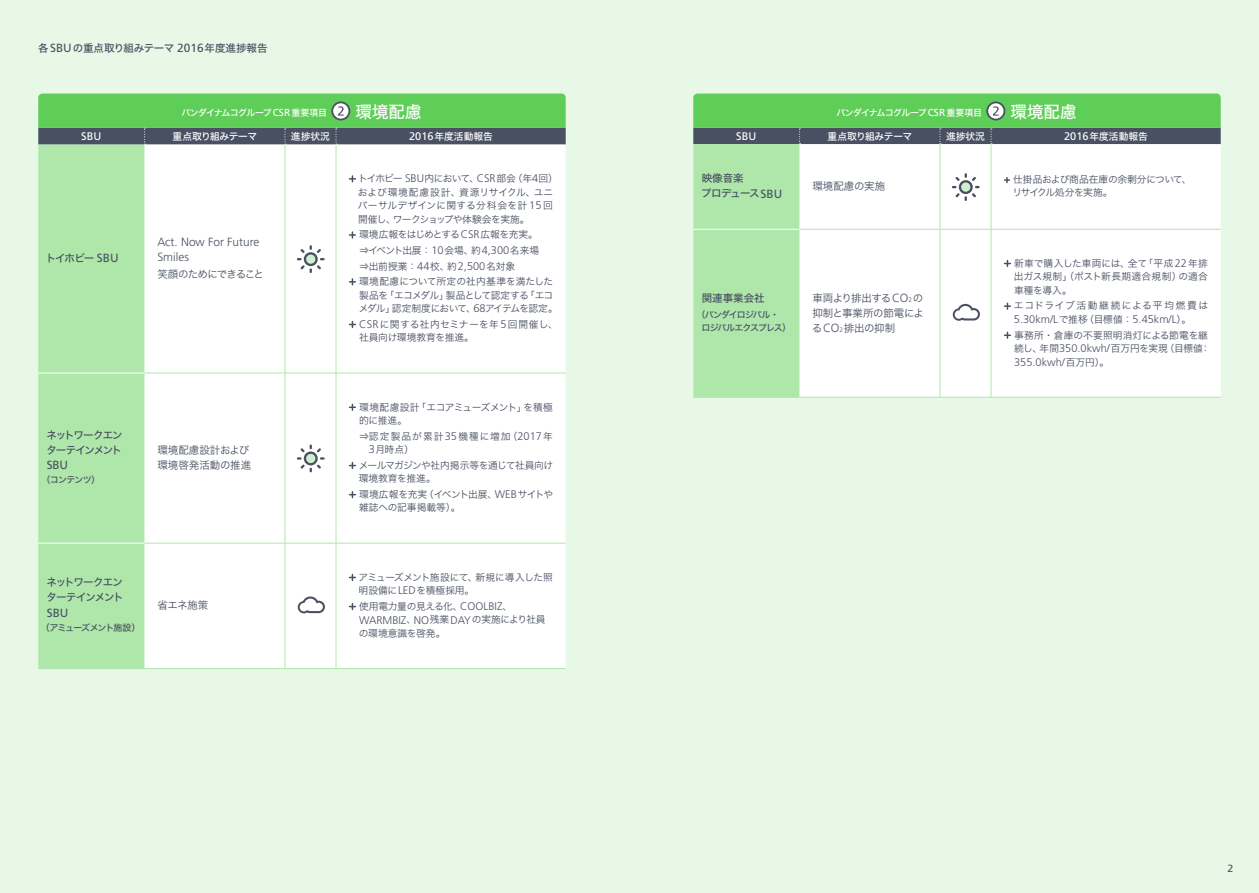
<style>
.page{position:relative;width:1259px;height:893px;background:#e7f8e6}
.page>*{position:absolute;margin:0;border:0;box-sizing:border-box;transform-origin:0 0}
.t1{font:16.5px "Hira Kaku Std N W5";color:#fff}
.t2{font:300 11.85px/15px "Frutiger LT Std";color:#495062}
.t3{font:11.85px "Frutiger LT Std";letter-spacing:-.01em;color:#495062}
.t4{font:300 10.95px "Frutiger LT Std";color:#495062}
.t5{font:10.95px "Frutiger LT Std";color:#fff}
.t6{font:10.5px/15px "Hira Kaku Std N W3";letter-spacing:-.03em;color:#495062;text-align:justify}
.t7{font:10.5px/15px "Hira Kaku Std N W5";letter-spacing:-.065em;color:#495062}
.t8{font:10.5px/15px "Hira Kaku Std N W3";color:#495062}
.t9{font:10.5px "Hira Kaku Std N W5";letter-spacing:-.01em;color:#495062}
.t10{font:10.5px/15px "Hira Kaku Std N W5";letter-spacing:-.105em;color:#495062}
.t11{font:10.5px/15px "Hira Kaku Std N W5";letter-spacing:-.09em;color:#495062}
.t12{font:10.5px "Hira Kaku Std N W3";letter-spacing:-.075em;color:#495062}
.t13{font:10.5px "Frutiger LT Std";color:#495062}
.t14{font:9.75px/13.5px "Hira Kaku Std N W3";letter-spacing:-.015em;color:#495062}
.t15{font:9.75px/13.5px "Hira Kaku Std N W3";letter-spacing:-.08em;color:#495062}
.t16{font:9.75px/13.5px "Hira Kaku Std N W3";letter-spacing:-.04em;color:#495062}
.t17{font:9.75px "Hira Kaku Std N W5";color:#fff}
.t18{font:9.75px/13.5px "Hira Kaku Std N W3";letter-spacing:.11em;color:#495062}
.t19{font:9.75px "Hira Kaku Std N W5";letter-spacing:-.04em;color:#fff}
.t20{font:9.75px "Hira Kaku Std N W3";letter-spacing:.145em;color:#495062}
.t21{font:9px/13.5px "Hira Kaku Std N W5";letter-spacing:-.1em;color:#495062}
.t22{font:9px "Hira Kaku Std N W5";letter-spacing:-.08em;color:#fff}
.s1{font-family:"Frutiger LT Std";font-size:11.85px}
.s2{font-family:"Frutiger LT Std";font-size:10.2px}
.s3{font-family:"Frutiger LT Std";font-size:10.95px}
.s4{font-family:"Frutiger LT Std";font-weight:300;font-size:10.95px}
.s5{font-family:"Hira Kaku Std N W3";font-weight:400;font-size:9.75px}
.s6{font-family:"Frutiger LT Std";font-weight:300;font-size:11.85px}
.s7{font-family:"Frutiger LT Std";font-weight:300;font-size:6.6px}
</style>
<div class="page">
<div style="left:38px;top:145px;width:107px;height:523px;background:#afe7ab"></div>
<div style="left:145px;top:145px;width:421px;height:523px;background:#fff"></div>
<hr style="left:38px;top:373px;width:107px;height:1px;background:#fff">
<hr style="left:38px;top:543px;width:107px;height:1px;background:#fff">
<hr style="left:285px;top:145px;width:1px;height:228px;background:#afe7ab">
<hr style="left:336px;top:145px;width:1px;height:228px;background:#afe7ab">
<hr style="left:145px;top:373px;width:140px;height:1px;background:#afe7ab">
<hr style="left:285px;top:373px;width:1px;height:170px;background:#afe7ab">
<hr style="left:285px;top:373px;width:51px;height:1px;background:#afe7ab">
<hr style="left:336px;top:373px;width:1px;height:170px;background:#afe7ab">
<hr style="left:336px;top:373px;width:230px;height:1px;background:#afe7ab">
<hr style="left:145px;top:543px;width:140px;height:1px;background:#afe7ab">
<hr style="left:285px;top:544px;width:1px;height:124px;background:#afe7ab">
<hr style="left:285px;top:543px;width:51px;height:1px;background:#afe7ab">
<hr style="left:336px;top:544px;width:1px;height:124px;background:#afe7ab">
<hr style="left:336px;top:543px;width:230px;height:1px;background:#afe7ab">
<hr style="left:38px;top:668px;width:107px;height:1px;background:#afe7ab">
<hr style="left:145px;top:668px;width:140px;height:1px;background:#afe7ab">
<hr style="left:285px;top:668px;width:51px;height:1px;background:#afe7ab">
<hr style="left:336px;top:668px;width:230px;height:1px;background:#afe7ab">
<svg style="left:297px;top:245px;width:28px;height:28px"></svg>
<svg style="left:349px;top:176px;width:6px;height:6px"></svg>
<svg style="left:349px;top:232px;width:6px;height:6px"></svg>
<svg style="left:349px;top:279px;width:6px;height:6px"></svg>
<svg style="left:349px;top:322px;width:6px;height:5px"></svg>
<svg style="left:297px;top:445px;width:28px;height:27px"></svg>
<svg style="left:349px;top:404px;width:6px;height:6px"></svg>
<svg style="left:349px;top:463px;width:6px;height:5px"></svg>
<svg style="left:349px;top:492px;width:6px;height:6px"></svg>
<svg style="left:298px;top:596px;width:27px;height:17px"></svg>
<svg style="left:349px;top:574px;width:6px;height:6px"></svg>
<svg style="left:349px;top:604px;width:6px;height:5px"></svg>
<svg style="left:38px;top:94px;width:528px;height:51px;background:#5ba55f"></svg>
<hr style="left:693px;top:397px;width:106px;height:1px;background:#afe7ab">
<hr style="left:799px;top:397px;width:141px;height:1px;background:#afe7ab">
<hr style="left:940px;top:397px;width:51px;height:1px;background:#afe7ab">
<hr style="left:991px;top:397px;width:229px;height:1px;background:#afe7ab">
<svg style="left:693px;top:94px;width:527px;height:303px;background:#d5ebd5"></svg>
<p class="t9" style="left:38px;top:40px;width:231px">各<span class="s1">SBU</span>の重点取り組みテーマ <span class="s1">2016</span>年度進捗報告</p>
<p class="t22" style="left:181px;top:106px;width:147px">バンダイナムコグループ <span class="s2">CSR</span> 重要項目</p>
<h1 class="t1" style="left:355px;top:99px;width:67px">環境配慮</h1>
<p class="t5" style="left:81px;top:130px;width:22px">SBU</p>
<p class="t19" style="left:173px;top:129px;width:86px">重点取り組みテーマ</p>
<p class="t17" style="left:291px;top:129px;width:40px">進捗状況</p>
<p class="t17" style="left:409px;top:129px;width:85px"><span class="s3">2016</span>年度活動報告</p>
<p class="t7" style="left:46px;top:251px;width:74px">トイホビー <span class="s1">SBU</span></p>
<p class="t2" style="left:157px;top:235px;width:103px">Act. Now For Future<br>Smiles</p>
<p class="t12" style="left:157px;top:266px;width:108px">笑顔のためにできること</p>
<p class="t10" style="left:46px;top:427px;width:78px">ネットワークエンターテインメント</p>
<p class="t3" style="left:47px;top:458px;width:23px">SBU</p>
<p class="t21" style="left:41px;top:473px;width:60px">（コンテンツ）</p>
<p class="t8" style="left:157px;top:442px;width:95px">環境配慮設計および環境啓発活動の推進</p>
<p class="t11" style="left:46px;top:575px;width:79px">ネットワークエンターテインメント</p>
<p class="t3" style="left:47px;top:605px;width:23px">SBU</p>
<p class="t21" style="left:41px;top:621px;width:101px">（アミューズメント施設）</p>
<p class="t6" style="left:157px;top:597px;width:53px">省エネ施策</p>
<p class="t14" style="left:358px;top:172px;width:201px">トイホビー <span class="s4">SBU</span>内において、<span class="s4">CSR</span>部会（年<span class="s4">4</span>回）および環境配慮設計、資源リサイクル、ユニバーサルデザインに関する分科会を計<span class="s4">15</span>回開催し、ワークショップや体験会を実施。</p>
<p class="t14" style="left:359px;top:227px;width:196px;line-height:15.6px">環境広報をはじめとする<span class="s4">CSR</span>広報を充実。<br>⇒イベント出展：<span class="s4">10</span>会場、約<span class="s4">4,300</span>名来場<br>⇒出前授業：<span class="s4">44</span>校、約<span class="s4">2,500</span>名対象<br>環境配慮について所定の社内基準を満たした</p>
<p class="t15" style="left:359px;top:288px;width:201px">製品を「エコメダル」製品として認定する「エコメダル」認定制度において、<span class="s4">68</span>アイテムを認定。</p>
<p class="t14" style="left:359px;top:317px;width:200px"><span class="s4">CSR</span>に関する社内セミナーを年<span class="s4">5</span>回開催し、社員向け環境教育を推進。</p>
<p class="t14" style="left:359px;top:400px;width:195px">環境配慮設計「エコアミューズメント」を積極的に推進。</p>
<p class="t18" style="left:369px;top:429px;width:185px;text-indent:-10px">⇒認定製品が累計<span class="s4">35</span>機種に増加（<span class="s4">2017</span>年<br><span class="s4">3</span>月時点）</p>
<p class="t16" style="left:359px;top:458px;width:196px">メールマガジンや社内掲示等を通じて社員向け環境教育を推進。</p>
<p class="t14" style="left:359px;top:487px;width:196px">環境広報を充実（イベント出展、<span class="s4">WEB</span>サイトや雑誌への記事掲載等）。</p>
<p class="t14" style="left:359px;top:570px;width:196px">アミューズメント施設にて、新規に導入した照明設備に<span class="s4">LED</span>を積極採用。</p>
<p class="t14" style="left:359px;top:599px;width:155px">使用電力量の見える化、<span class="s4">COOLBIZ</span>、</p>
<p class="t4" style="left:359px;top:613px;width:188px">WARMBIZ<span class="s5">、</span>NO<span class="s5">残業</span>DAY<span class="s5">の実施により社員</span></p>
<p class="t14" style="left:359px;top:626px;width:88px">の環境意識を啓発。</p>
<p class="t22" style="left:836px;top:106px;width:147px">バンダイナムコグループ <span class="s2">CSR</span> 重要項目</p>
<h1 class="t1" style="left:1010px;top:99px;width:67px">環境配慮</h1>
<p class="t5" style="left:736px;top:129px;width:22px">SBU</p>
<p class="t19" style="left:827px;top:128px;width:86px">重点取り組みテーマ</p>
<p class="t17" style="left:946px;top:128px;width:40px">進捗状況</p>
<p class="t17" style="left:1064px;top:128px;width:85px"><span class="s3">2016</span>年度活動報告</p>
<p class="t7" style="left:701px;top:171px;width:83px">映像音楽<br>プロデュース<span class="s1">SBU</span></p>
<p class="t8" style="left:812px;top:178px;width:74px">環境配慮の実施</p>
<p class="t14" style="left:1012px;top:172px;width:181px">仕掛品および商品在庫の余剰分について、リサイクル処分を実施。</p>
<p class="t7" style="left:702px;top:291px;width:64px">関連事業会社</p>
<p class="t21" style="left:701px;top:308px;width:91px;text-indent:-5px">（バンダイロジパル・<br>ロジパルエクスプレス）</p>
<p class="t6" style="left:812px;top:290px;width:114px">車両より排出する<span class="s6">CO</span><span class="s7">2</span>の抑制と事業所の節電による<span class="s6">CO</span><span class="s7">2</span>排出の抑制</p>
<p class="t14" style="left:1014px;top:256px;width:195px;text-align:justify">新車で購入した車両には、全て「平成<span class="s4">22</span>年排出ガス規制」（ポスト新長期適合規制）の適合車種を導入。</p>
<p class="t20" style="left:1014px;top:298px;width:196px">エコドライブ活動継続による平均燃費は</p>
<p class="t4" style="left:1014px;top:313px;width:179px">5.30km/L<span class="s5">で推移（目標値：</span>5.45km/L<span class="s5">）。</span></p>
<p class="t14" style="left:1014px;top:328px;width:198px">事務所・倉庫の不要照明消灯による節電を継続し、年間<span class="s4">350.0kwh/</span>百万円を実現（目標値：</p>
<p class="t4" style="left:1014px;top:356px;width:97px">355.0kwh/<span class="s5">百万円）。</span></p>
<p class="t13" style="left:1227px;top:862px;width:7px">2</p>
</div>
